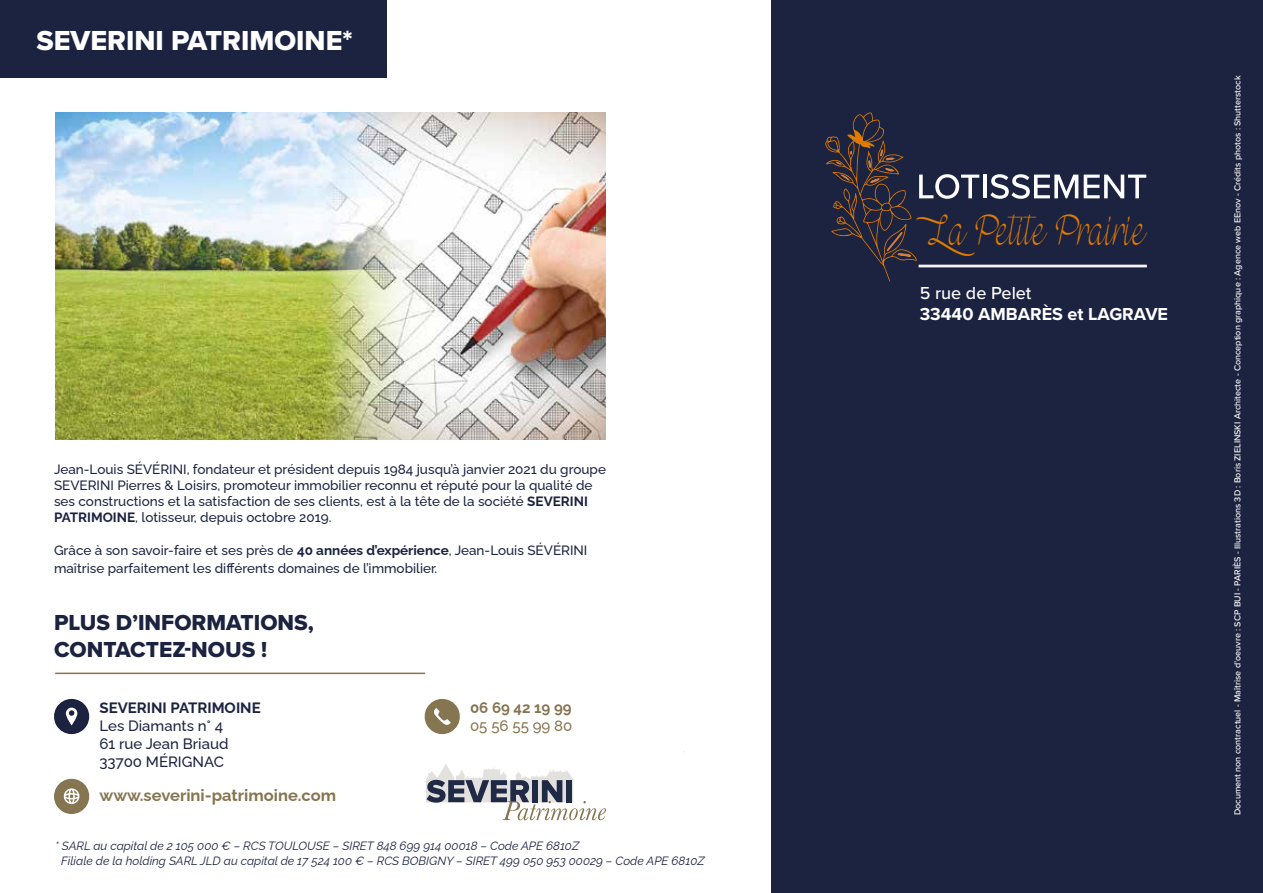
<style>
.page{position:relative;width:1263px;height:893px;background:#fff}
.page>*{position:absolute;margin:0;border:0;box-sizing:border-box;transform-origin:0 0}
.t1{font:44.1px "Mf Wedding Bells";color:#e17a00}
.t2{font:28.5px "Proxima Nova Extrabld";color:#fff}
.t3{font:22.5px/27px "Proxima Nova Extrabld";color:#1c2340}
.t4{font:700 18px "Proxima Nova";color:#fff}
.t5{font:500 18px "Proxima Nova";color:#fff}
.t6{font:700 16.5px "Raleway";color:#857550}
.t7{font:500 15px/18px "Raleway";color:#1c2340}
.t8{font:700 15px "Raleway";color:#1c2340}
.t9{font:700 15px "Raleway";color:#857550}
.t10{font:500 15px "Raleway";color:#857550}
.t11{font:500 13.5px/16.2px "Raleway";color:#1c2340}
.t12{font:italic 12px/14.4px "Raleway";color:#1c2340}
.t13{font:500 9px "Proxima Nova";color:#fff}
.s1{font-weight:700}
</style>
<div class="page">
<svg style="left:54px;top:699px;width:36px;height:35px"></svg>
<svg style="left:424px;top:699px;width:36px;height:35px"></svg>
<hr style="left:55px;top:673px;width:370px;height:1px;background:#857550">
<img style="left:55px;top:112px;width:551px;height:328px">
<div style="left:772px;top:0;width:491px;height:893px;background:#1c2340"></div>
<div style="left:0;top:0;width:386px;height:78px;background:#1c2340"></div>
<svg style="left:54px;top:779px;width:36px;height:35px"></svg>
<svg style="left:425px;top:764px;width:181px;height:56px"></svg>
<div style="left:919px;top:265px;width:228px;height:2px;background:#fff;border:1px solid #fff"></div>
<hr style="left:983px;top:175px;width:3px;height:23px;background:#fff">
<svg style="left:990px;top:174px;width:88px;height:25px"></svg>
<svg style="left:1084px;top:175px;width:62px;height:23px"></svg>
<svg style="left:825px;top:112px;width:154px;height:170px"></svg>
<h2 class="t2" style="left:37px;top:19px;width:318px">SEVERINI PATRIMOINE*</h2>
<p class="t11" style="left:54px;top:459px;width:553px">Jean-Louis SÉVÉRINI, fondateur et président depuis 1984 jusqu’à janvier 2021 du groupe SEVERINI Pierres &amp; Loisirs, promoteur immobilier reconnu et réputé pour la qualité de ses constructions et la satisfaction de ses clients, est à la tête de la société <span class="s1">SEVERINI PATRIMOINE</span>, lotisseur, depuis octobre 2019.</p>
<p class="t11" style="left:54px;top:539px;width:535px;line-height:18px">Grâce à son savoir-faire et ses près de <span class="s1">40 années d’expérience</span>, Jean-Louis SÉVÉRINI maîtrise parfaitement les différents domaines de l’immobilier.</p>
<h3 class="t3" style="left:54px;top:608px;width:261px">PLUS D’INFORMATIONS,<br>CONTACTEZ-NOUS !</h3>
<p class="t8" style="left:99px;top:696px;width:163px">SEVERINI PATRIMOINE</p>
<p class="t7" style="left:99px;top:715px;width:131px">Les Diamants n° 4<br>61 rue Jean Briaud<br>33700 MÉRIGNAC</p>
<p class="t6" style="left:99px;top:782px;width:238px">www.severini-patrimoine.com</p>
<p class="t9" style="left:470px;top:696px;width:103px">06 69 42 19 99</p>
<p class="t10" style="left:470px;top:714px;width:104px">05 56 55 99 80</p>
<p class="t12" style="left:61px;top:837px;width:645px;text-indent:-6px">* SARL au capital de 2 105 000 € – RCS TOULOUSE – SIRET 848 699 914 00018 – Code APE 6810Z<br>Filiale de la holding SARL JLD au capital de 17 524 100 € – RCS BOBIGNY – SIRET 499 050 953 00029 – Code APE 6810Z</p>
<h1 class="t1" style="left:916px;top:205px;width:230px">La Petite Prairie</h1>
<h3 class="t5" style="left:920px;top:280px;width:113px">5 rue de Pelet</h3>
<h3 class="t4" style="left:920px;top:301px;width:250px">33440 AMBARÈS et LAGRAVE</h3>
<p class="t13" style="left:1230px;top:815px;width:741px;rotate:-90deg">Document non contractuel - Maîtrise d’oeuvre : SCP BUI - PARIÈS - Illustrations 3D : Boris ZIELINSKI Architecte - Conception graphique : Agence web EEnov - Crédits photos : Shutterstock</p>
</div>
